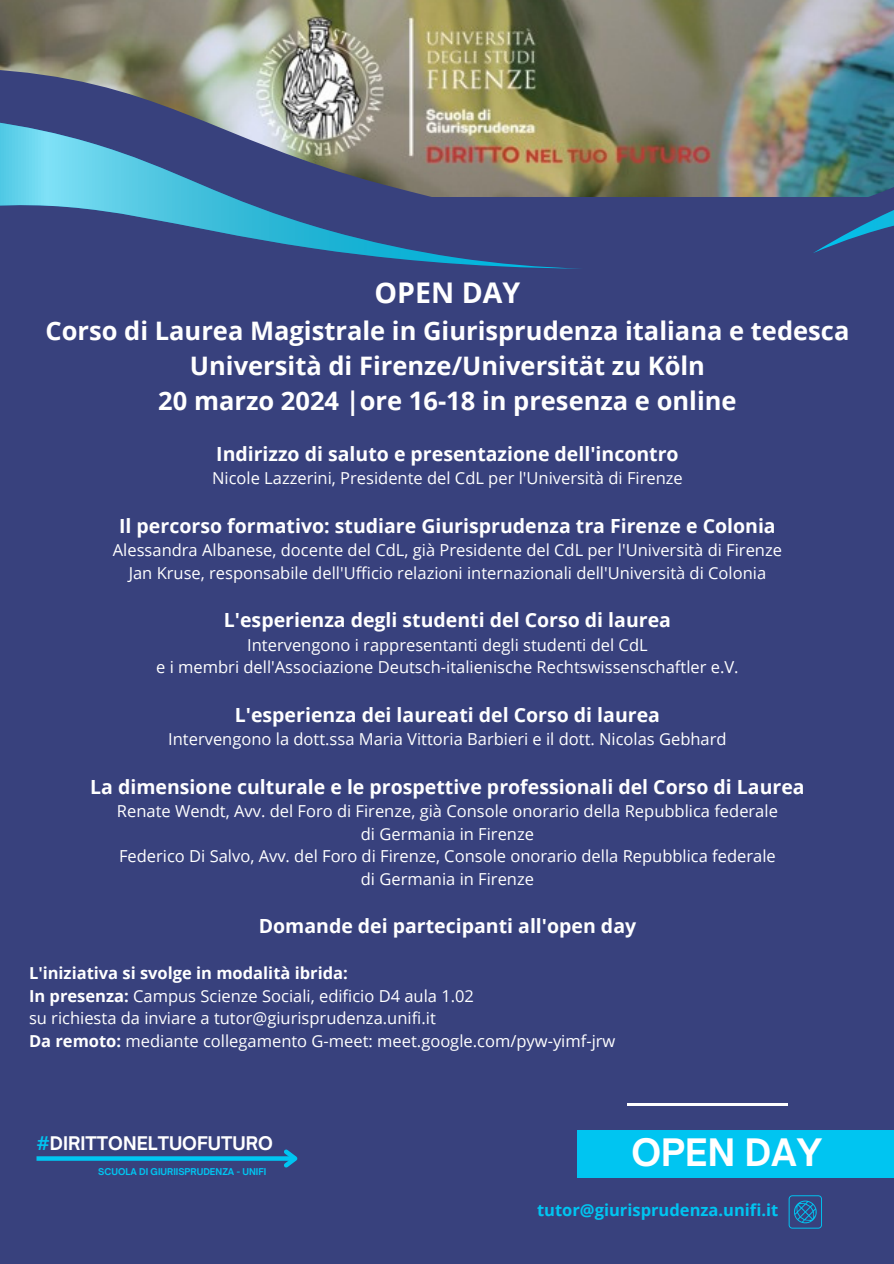
<style>
.page{position:relative;width:894px;height:1264px;background:#fff}
.page>*{position:absolute;margin:0;border:0;box-sizing:border-box;transform-origin:0 0}
.t1{font:700 36.15px "Open Sauce One";color:#fff}
.t2{font:700 28.5px "Open Sans";color:#fff}
.t3{font:700 25.5px/34.8px "Open Sans";color:#fff;text-align:center}
.t4{font:700 19.5px "Open Sans";color:#fff}
.t5{font:700 18px "Open Sauce One";color:#fff}
.t6{font:16.5px/22.5px "Open Sans";color:#fff;text-align:center}
.t7{font:700 16.5px "Open Sans";color:#00c5f1}
.t8{font:700 9px "Open Sauce One";color:#00c5f1}
.s1{font-weight:700}
.s2{color:#00c5f1}
</style>
<div class="page">
<div style="left:0;top:0;width:893px;height:1263px;background:#38417d"></div>
<img style="left:0;top:0;width:893px;height:68px">
<svg style="left:36px;top:1156px;width:244px;height:4px"></svg>
<svg style="left:280px;top:1149px;width:18px;height:19px"></svg>
<hr style="left:627px;top:1103px;width:160px;height:2px;background:#fff">
<svg style="left:788px;top:1195px;width:33px;height:33px"></svg>
<div style="left:577px;top:1129px;width:316px;height:48px;background:#00c5f1"></div>
<img style="left:0;top:68px;width:893px;height:201px">
<svg style="left:812px;top:137px;width:81px;height:116px"></svg>
<svg style="left:0;top:111px;width:583px;height:157px"></svg>
<h2 class="t2" style="left:374px;top:272px;width:147px">OPEN DAY</h2>
<h3 class="t3" style="left:45px;top:313px;width:805px">Corso di Laurea Magistrale in Giurisprudenza italiana e tedesca<br>Università di Firenze/Universität zu Köln<br>20 marzo 2024 |ore 16-18 in presenza e online</h3>
<p class="t4" style="left:216px;top:439px;width:464px">Indirizzo di saluto e presentazione dell'incontro</p>
<p class="t6" style="left:212px;top:466px;width:472px">Nicole Lazzerini, Presidente del CdL per l'Università di Firenze</p>
<p class="t4" style="left:119px;top:511px;width:658px">Il percorso formativo: studiare Giurisprudenza tra Firenze e Colonia</p>
<p class="t6" style="left:113px;top:538px;width:670px">Alessandra Albanese, docente del CdL, già Presidente del CdL per l'Università di Firenze<br>Jan Kruse, responsabile dell'Ufficio relazioni internazionali dell'Università di Colonia</p>
<p class="t4" style="left:224px;top:606px;width:448px">L'esperienza degli studenti del Corso di laurea</p>
<p class="t6" style="left:156px;top:633px;width:584px">Intervengono i rappresentanti degli studenti del CdL<br>e i membri dell'Associazione Deutsch-italienische Rechtswissenschaftler e.V.</p>
<p class="t4" style="left:235px;top:700px;width:426px">L'esperienza dei laureati del Corso di laurea</p>
<p class="t6" style="left:168px;top:727px;width:559px">Intervengono la dott.ssa Maria Vittoria Barbieri e il dott. Nicolas Gebhard</p>
<p class="t4" style="left:90px;top:772px;width:715px">La dimensione culturale e le prospettive professionali del Corso di Laurea</p>
<p class="t6" style="left:117px;top:799px;width:662px">Renate Wendt, Avv. del Foro di Firenze, già Console onorario della Repubblica federale di Germania in Firenze<br>Federico Di Salvo, Avv. del Foro di Firenze, Console onorario della Repubblica federale di Germania in Firenze</p>
<p class="t4" style="left:258px;top:912px;width:379px">Domande dei partecipanti all'open day</p>
<p class="t6" style="left:29px;top:961px;width:587px;text-align:left"><span class="s1">L'iniziativa si svolge in modalità ibrida:<br>In presenza:</span> Campus Scienze Sociali, edificio D4 aula 1.02<br>su richiesta da inviare a tutor@giurisprudenza.unifi.it<br><span class="s1">Da remoto:</span> mediante collegamento G-meet: meet.google.com/pyw-yimf-jrw</p>
<p class="t5" style="left:36px;top:1131px;width:238px"><span class="s2">#</span>DIRITTONELTUOFUTURO</p>
<p class="t8" style="left:98px;top:1165px;width:169px">SCUOLA DI GIURIISPRUDENZA - UNIFI</p>
<h1 class="t1" style="left:631px;top:1128px;width:192px">OPEN DAY</h1>
<p class="t7" style="left:537px;top:1198px;width:243px">tutor@giurisprudenza.unifi.it</p>
</div>
